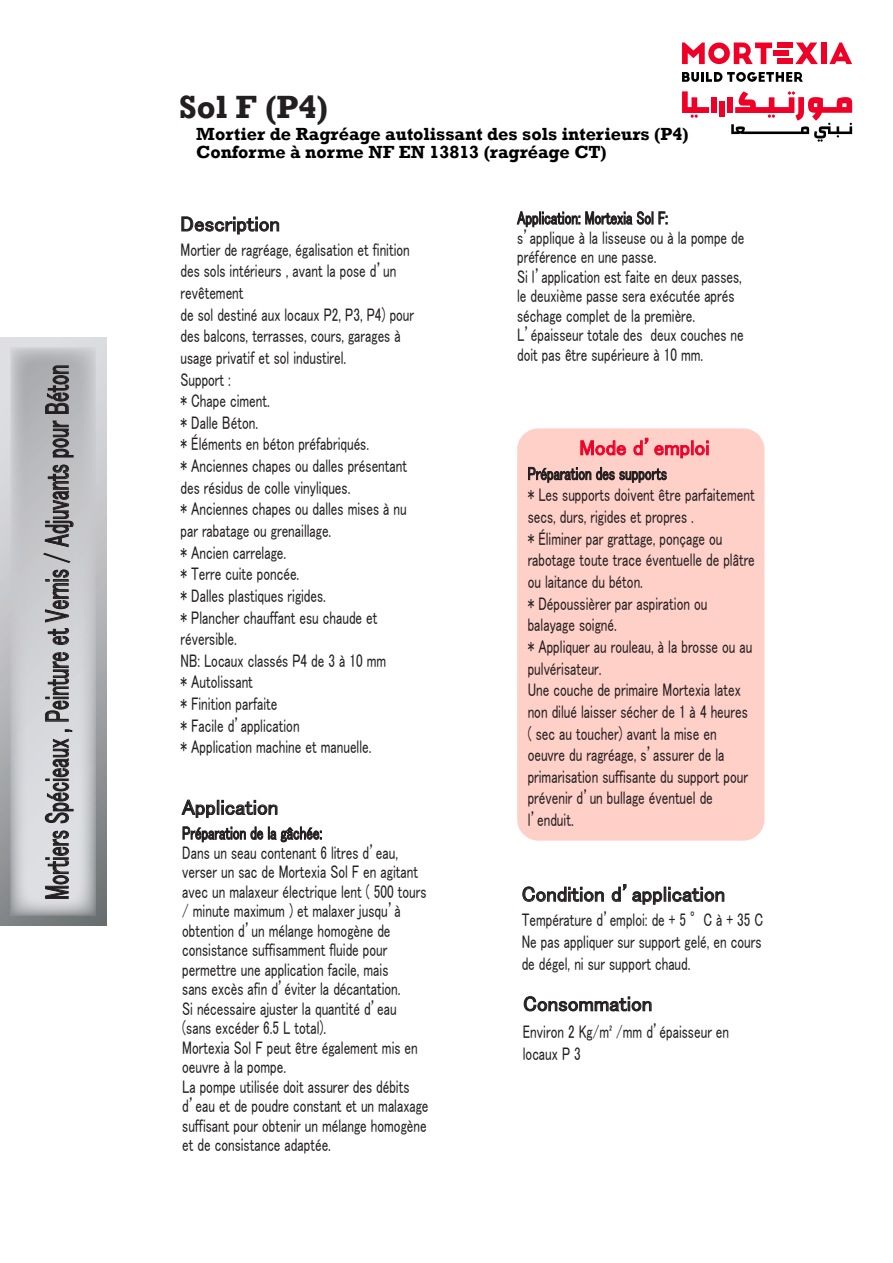
<style>
.page{position:relative;width:893px;height:1263px;background:#fff}
.page>*{position:absolute;margin:0;border:0;box-sizing:border-box;transform-origin:0 0}
.t1{font:33.75px "MS UI Gothic";color:#231f20;scale:.59 1}
.t2{font:700 33px "Rockwell";color:#231f20}
.t3{font:21px "MS UI Gothic";color:#231f20}
.t4{font:21px "MS UI Gothic";color:#ef0027}
.t5{font:18.3px/21.6px "MS UI Gothic";color:#231f20;scale:.72 1}
.t6{font:700 18px/18px "Rockwell";color:#000001}
</style>
<div class="page">
<svg style="left:0;top:337px;width:106px;height:588px;background:#b2b4b7"></svg>
<svg style="left:11px;top:348px;width:85px;height:567px;background:#c7c8cb"></svg>
<div style="left:777px;top:58px;width:15px;height:6px;background:#ef0027"></div>
<div style="left:777px;top:43px;width:15px;height:5px;background:#ef0027"></div>
<div style="left:773px;top:50px;width:15px;height:6px;background:#ef0027"></div>
<svg style="left:682px;top:43px;width:90px;height:21px"></svg>
<svg style="left:795px;top:43px;width:23px;height:21px"></svg>
<div style="left:821px;top:43px;width:5px;height:21px;background:#ef0027"></div>
<svg style="left:829px;top:43px;width:23px;height:21px"></svg>
<svg style="left:682px;top:72px;width:121px;height:10px"></svg>
<div style="left:711px;top:98px;width:6px;height:15px;background:#ef0027"></div>
<div style="left:727px;top:98px;width:6px;height:15px;background:#ef0027"></div>
<div style="left:719px;top:101px;width:6px;height:16px;background:#ef0027"></div>
<svg style="left:682px;top:91px;width:27px;height:27px"></svg>
<svg style="left:731px;top:91px;width:121px;height:51px"></svg>
<div style="left:517px;top:428px;width:247px;height:413px;background:#ffd0c8;border-radius:21px"></div>
<svg style="left:528px;top:467px;width:139px;height:16px"></svg>
<svg style="left:517px;top:211px;width:136px;height:16px"></svg>
<svg style="left:659px;top:211px;width:8px;height:13px"></svg>
<svg style="left:181px;top:216px;width:98px;height:19px"></svg>
<svg style="left:580px;top:440px;width:46px;height:16px"></svg>
<svg style="left:633px;top:437px;width:76px;height:22px"></svg>
<svg style="left:523px;top:996px;width:129px;height:16px"></svg>
<svg style="left:44px;top:830px;width:25px;height:69px;background:#a1a1a4"></svg>
<svg style="left:45px;top:738px;width:29px;height:85px;background:#ababae"></svg>
<svg style="left:65px;top:729px;width:8px;height:3px"></svg>
<svg style="left:45px;top:652px;width:24px;height:70px;background:#9d9da0"></svg>
<svg style="left:45px;top:569px;width:24px;height:76px;background:#9d9da0"></svg>
<svg style="left:43px;top:464px;width:31px;height:99px;background:#9e9ea0"></svg>
<svg style="left:52px;top:420px;width:22px;height:38px"></svg>
<svg style="left:45px;top:365px;width:24px;height:49px"></svg>
<svg style="left:522px;top:886px;width:82px;height:16px"></svg>
<svg style="left:611px;top:884px;width:114px;height:21px"></svg>
<svg style="left:183px;top:827px;width:139px;height:15px"></svg>
<svg style="left:181px;top:799px;width:97px;height:19px"></svg>
<img style="left:0;top:797px;width:1px;height:129px">
<img style="left:0;top:337px;width:5px;height:70px">
<h1 class="t1" style="left:40px;top:900px;width:909px;rotate:-90deg">Mortiers Spécieaux , Peinture et Vernis / Adjuvants pour Béton</h1>
<h2 class="t2" style="left:179px;top:87px;width:150px">Sol F (P4)</h2>
<p class="t6" style="left:196px;top:125px;width:494px">Mortier de Ragréage autolissant des sols interieurs (P4)<br>Conforme à norme NF EN 13813 (ragréage CT)</p>
<p class="t3" style="left:181px;top:213px;width:101px">Description</p>
<p class="t5" style="left:181px;top:238px;width:326px">Mortier de ragréage, égalisation et finition des sols intérieurs , avant la pose d’un revêtement<br>de sol destiné aux locaux P2, P3, P4) pour des balcons, terrasses, cours, garages à usage privatif et sol industirel.<br>Support :<br>* Chape ciment.<br>* Dalle Béton.<br>* Éléments en béton préfabriqués.<br>* Anciennes chapes ou dalles présentant des résidus de colle vinyliques.<br>* Anciennes chapes ou dalles mises à nu par rabatage ou grenaillage.<br>* Ancien carrelage.<br>* Terre cuite poncée.<br>* Dalles plastiques rigides.<br>* Plancher chauffant esu chaude et réversible.<br>NB: Locaux classés P4 de 3 à 10 mm<br>* Autolissant<br>* Finition parfaite<br>* Facile d’application<br>* Application machine et manuelle.</p>
<p class="t3" style="left:182px;top:796px;width:98px">Application</p>
<p class="t5" style="left:182px;top:823px;width:344px;line-height:19.5px">Préparation de la gâchée:<br>Dans un seau contenant 6 litres d’eau, verser un sac de Mortexia Sol F en agitant avec un malaxeur électrique lent ( 500 tours / minute maximum ) et malaxer jusqu’à obtention d’un mélange homogène de consistance suffisamment fluide pour permettre une application facile, mais<br>sans excès afin d’éviter la décantation.<br>Si nécessaire ajuster la quantité d’eau (sans excéder 6.5 L total).<br>Mortexia Sol F peut être également mis en oeuvre à la pompe.<br>La pompe utilisée doit assurer des débits d’eau et de poudre constant et un malaxage suffisant pour obtenir un mélange homogène et de consistance adaptée.</p>
<p class="t5" style="left:517px;top:208px;width:317px;line-height:19.5px">Application: Mortexia Sol F:<br>s’applique à la lisseuse ou à la pompe de préférence en une passe.<br>Si l’application est faite en deux passes, le deuxième passe sera exécutée aprés séchage complet de la première.<br>L’épaisseur totale des deux couches ne doit pas être supérieure à 10 mm.</p>
<p class="t4" style="left:579px;top:437px;width:132px">Mode d’emploi</p>
<p class="t5" style="left:528px;top:462px;width:317px">Préparation des supports<br>* Les supports doivent être parfaitement secs, durs, rigides et propres .<br>* Éliminer par grattage, ponçage ou rabotage toute trace éventuelle de plâtre ou laitance du béton.<br>* Dépoussièrer par aspiration ou balayage soigné.<br>* Appliquer au rouleau, à la brosse ou au pulvérisateur.<br>Une couche de primaire Mortexia latex non dilué laisser sécher de 1 à 4 heures ( sec au toucher) avant la mise en oeuvre du ragréage, s’assurer de la primarisation suffisante du support pour prévenir d’un bullage éventuel de l’enduit.</p>
<p class="t3" style="left:522px;top:883px;width:205px">Condition d’application</p>
<p class="t5" style="left:522px;top:909px;width:337px;text-align:justify">Température d’emploi: de + 5 °C à + 35 C Ne pas appliquer sur support gelé, en cours de dégel, ni sur support chaud.</p>
<p class="t3" style="left:523px;top:993px;width:131px">Consommation</p>
<p class="t5" style="left:523px;top:1021px;width:288px">Environ 2 Kg/m² /mm d’épaisseur en locaux P 3</p>
</div>
